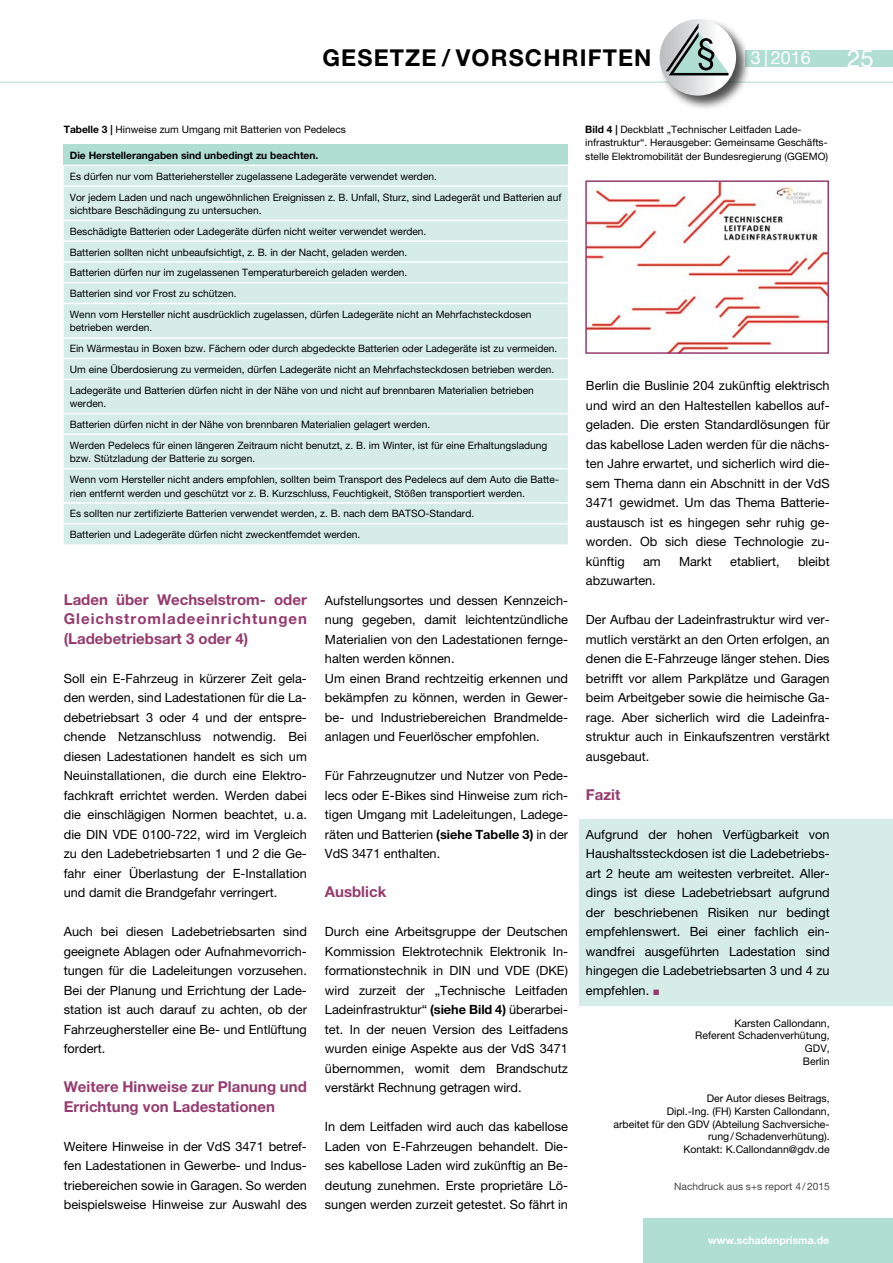
<style>
.page{position:relative;width:893px;height:1263px;background:#fff}
.page>*{position:absolute;margin:0;border:0;box-sizing:border-box;transform-origin:0 0}
.t1{font:24px "Helvetica Neue";color:#fff}
.t2{font:700 23.25px "Helvetica Neue";color:#000}
.t3{font:18px "Helvetica Neue";color:#fff}
.t4{font:700 15px/19.5px "Helvetica Neue";color:#953b6f;text-align:justify}
.t5{font:12.75px/19.5px "Helvetica Neue";color:#000;text-align:justify}
.t6{font:10.5px/12.6px "Helvetica Neue";color:#000;text-align:right}
.t7{font:700 10.5px "Helvetica Neue";color:#fff}
.t8{font:10.2px/20.9px "Helvetica Neue";color:#000}
.t9{font:10.2px "Helvetica Neue";color:#474749}
.s1{font-weight:700}
.s2{font-family:"European Pi Three";color:#953b6f}
</style>
<div class="page">
<div style="left:579px;top:819px;width:314px;height:186px;background:#d6ede7"></div>
<div style="left:745px;top:50px;width:148px;height:16px;background:#b1ded3"></div>
<hr style="left:0;top:82px;width:893px;height:1px;background:#b1ded3">
<div style="left:657px;top:17px;width:94px;height:94px;background:#000;opacity:.7"></div>
<svg style="left:660px;top:19px;width:76px;height:77px"></svg>
<div style="left:644px;top:1219px;width:249px;height:44px;background:#b1ded3"></div>
<svg style="left:765px;top:50px;width:2px;height:16px"></svg>
<svg style="left:666px;top:23px;width:62px;height:52px"></svg>
<div style="left:64px;top:145px;width:504px;height:20px;background:#b1ded3"></div>
<div style="left:64px;top:166px;width:504px;height:378px;background:#d6ede7"></div>
<hr style="left:64px;top:185px;width:504px;height:2px;background:#fff">
<hr style="left:64px;top:220px;width:504px;height:1px;background:#fff">
<hr style="left:64px;top:240px;width:504px;height:2px;background:#fff">
<hr style="left:64px;top:261px;width:504px;height:2px;background:#fff">
<hr style="left:64px;top:282px;width:504px;height:1px;background:#fff">
<hr style="left:64px;top:303px;width:504px;height:1px;background:#fff">
<hr style="left:64px;top:337px;width:504px;height:1px;background:#fff">
<hr style="left:64px;top:358px;width:504px;height:1px;background:#fff">
<hr style="left:64px;top:379px;width:504px;height:1px;background:#fff">
<hr style="left:64px;top:413px;width:504px;height:1px;background:#fff">
<hr style="left:64px;top:434px;width:504px;height:1px;background:#fff">
<hr style="left:64px;top:468px;width:504px;height:1px;background:#fff">
<hr style="left:64px;top:502px;width:504px;height:2px;background:#fff">
<hr style="left:64px;top:523px;width:504px;height:1px;background:#fff">
<img style="left:588px;top:183px;width:238px;height:168px">
<div style="left:585px;top:180px;width:244px;height:174px;border:2px solid #953b6f"></div>
<p class="t2" style="left:322px;top:43px;width:16px">gesetze</p>
<p class="t2" style="left:442px;top:43px;width:136px">/ vorschriften</p>
<p class="t3" style="left:751px;top:47px;width:62px">3 2016</p>
<p class="t1" style="left:847px;top:44px;width:28px">25</p>
<p class="t8" style="left:64px;top:118px;width:284px"><span class="s1">Tabelle 3 |</span> Hinweise zum Umgang mit Batterien von Pedelecs</p>
<p class="t8" style="left:585px;top:122px;width:244px;line-height:13.5px"><span class="s1">Bild 4 |</span> Deckblatt „Technischer Leitfaden Lade&shy;infrastruktur“. Herausgeber: Gemeinsame Geschäfts&shy;stelle Elektromobilität der Bundesregierung (GGEMO)</p>
<p class="t8" style="left:70px;top:145px;width:493px"><span class="s1">Die Herstellerangaben sind unbedingt zu beachten.<br></span>Es dürfen nur vom Batteriehersteller zugelassene Ladegeräte verwendet werden.<br>Vor jedem Laden und nach ungewöhnlichen Ereignissen z. B. Unfall, Sturz, sind Ladegerät und Batterien auf</p>
<p class="t8" style="left:70px;top:200px;width:463px">sichtbare Beschädingung zu untersuchen.<br>Beschädigte Batterien oder Ladegeräte dürfen nicht weiter verwendet werden.<br>Batterien sollten nicht unbeaufsichtigt, z. B. in der Nacht, geladen werden.<br>Batterien dürfen nur im zugelassenen Temperaturbereich geladen werden.<br>Batterien sind vor Frost zu schützen.<br>Wenn vom Hersteller nicht ausdrücklich zugelassen, dürfen Ladegeräte nicht an Mehrfachsteckdosen</p>
<p class="t8" style="left:70px;top:317px;width:489px">betrieben werden.<br>Ein Wärmestau in Boxen bzw. Fächern oder durch abgedeckte Batterien oder Ladegeräte ist zu vermeiden.<br>Um eine Überdosierung zu vermeiden, dürfen Ladegeräte nicht an Mehrfachsteckdosen betrieben werden.<br>Ladegeräte und Batterien dürfen nicht in der Nähe von und nicht auf brennbaren Materialien betrieben</p>
<p class="t8" style="left:70px;top:393px;width:479px">werden.<br>Batterien dürfen nicht in der Nähe von brennbaren Materialien gelagert werden.<br>Werden Pedelecs für einen längeren Zeitraum nicht benutzt, z. B. im Winter, ist für eine Erhaltungsladung</p>
<p class="t8" style="left:70px;top:448px;width:491px">bzw. Stützladung der Batterie zu sorgen.<br>Wenn vom Hersteller nicht anders empfohlen, sollten beim Transport des Pedelecs auf dem Auto die Batte-</p>
<p class="t8" style="left:70px;top:482px;width:457px">rien entfernt werden und geschützt vor z. B. Kurzschluss, Feuchtigkeit, Stößen transportiert werden.<br>Es sollten nur zertifizierte Batterien verwendet werden, z. B. nach dem BATSO-Standard.<br>Batterien und Ladegeräte dürfen nicht zweckentfemdet werden.</p>
<p class="t5" style="left:586px;top:376px;width:245px">Berlin die Buslinie 204 zukünftig elektrisch und wird an den Haltestellen kabellos auf&shy;geladen. Die ersten Standardlösungen für das kabellose Laden werden für die nächs&shy;ten Jahre erwartet, und sicherlich wird die&shy;sem Thema dann ein Abschnitt in der VdS 3471 gewidmet. Um das Thema Batterie&shy;austausch ist es hingegen sehr ruhig ge&shy;worden. Ob sich diese Technologie zu&shy;künftig</p>
<p class="t5" style="left:643px;top:551px;width:19px">am</p>
<p class="t5" style="left:679px;top:551px;width:34px">Markt</p>
<p class="t5" style="left:730px;top:551px;width:51px">etabliert,</p>
<p class="t5" style="left:798px;top:551px;width:33px">bleibt</p>
<p class="t5" style="left:586px;top:570px;width:71px">abzuwarten.</p>
<p class="t5" style="left:586px;top:609px;width:245px">Der Aufbau der Ladeinfrastruktur wird ver&shy;mutlich verstärkt an den Orten erfolgen, an denen die E-Fahrzeuge länger stehen. Dies betrifft vor allem Parkplätze und Garagen beim Arbeitgeber sowie die heimische Ga&shy;rage. Aber sicherlich wird die Ladeinfra&shy;struktur auch in Einkaufszentren verstärkt ausgebaut.</p>
<p class="t4" style="left:586px;top:784px;width:36px">Fazit</p>
<p class="t5" style="left:586px;top:824px;width:245px">Aufgrund der hohen Verfügbarkeit von Haushaltssteckdosen ist die Ladebetriebs&shy;art 2 heute am weitesten verbreitet. Aller&shy;dings ist diese Ladebetriebsart aufgrund der beschriebenen Risiken nur bedingt empfehlenswert. Bei einer fachlich ein&shy;wandfrei ausgeführten Ladestation sind hingegen die Ladebetriebsarten 3 und 4 zu empfehlen. <span class="s2">J</span></p>
<p class="t6" style="left:695px;top:1016px;width:136px">Karsten Callondann,<br>Referent Schadenverhütung,<br>GDV,<br>Berlin</p>
<p class="t6" style="left:613px;top:1092px;width:218px">Der Autor dieses Beitrags,<br>Dipl.-Ing. (FH) Karsten Callondann,<br>arbeitet für den GDV (Abteilung Sachversiche&shy;rung/Schadenverhütung).<br>Kontakt: K.Callondann@gdv.de</p>
<p class="t4" style="left:64px;top:589px;width:245px">Laden über Wechselstrom- oder Gleichstromladeeinrichtungen (Ladebetriebsart 3 oder 4)</p>
<p class="t5" style="left:64px;top:668px;width:245px">Soll ein E-Fahrzeug in kürzerer Zeit gela&shy;den werden, sind Ladestationen für die La&shy;debetriebsart 3 oder 4 und der entspre&shy;chende Netzanschluss notwendig. Bei diesen Ladestationen handelt es sich um Neuinstallationen, die durch eine Elektro&shy;fachkraft errichtet werden. Werden dabei die einschlägigen Normen beachtet, u.a. die DIN VDE 0100-722, wird im Vergleich zu den Ladebetriebsarten 1 und 2 die Ge&shy;fahr einer Überlastung der E-Installation und damit die Brandgefahr verringert.</p>
<p class="t5" style="left:64px;top:921px;width:245px">Auch bei diesen Ladebetriebsarten sind geeignete Ablagen oder Aufnahmevorrich&shy;tungen für die Ladeleitungen vorzusehen.<br>Bei der Planung und Errichtung der Lade&shy;station ist auch darauf zu achten, ob der Fahrzeughersteller eine Be- und Entlüftung fordert.</p>
<p class="t4" style="left:64px;top:1077px;width:245px">Weitere Hinweise zur Planung und<br>Errichtung von Ladestationen</p>
<p class="t5" style="left:64px;top:1136px;width:245px">Weitere Hinweise in der VdS 3471 betref&shy;fen Ladestationen in Gewerbe- und Indus&shy;triebereichen sowie in Garagen. So werden beispielsweise Hinweise zur Auswahl des</p>
<p class="t5" style="left:325px;top:590px;width:245px;text-align:left">Aufstellungsortes und dessen Kennzeich&shy;nung gegeben, damit leichtentzündliche Materialien von den Ladestationen fernge&shy;halten werden können.<br>Um einen Brand rechtzeitig erkennen und bekämpfen zu können, werden in Gewer&shy;be- und Industriebereichen Brandmelde&shy;anlagen und Feuerlöscher empfohlen.</p>
<p class="t5" style="left:325px;top:765px;width:245px">Für Fahrzeugnutzer und Nutzer von Pede&shy;lecs oder E-Bikes sind Hinweise zum rich&shy;tigen Umgang mit Ladeleitungen, Ladege&shy;räten und Batterien <span class="s1">(siehe Tabelle 3)</span> in der VdS 3471 enthalten.</p>
<p class="t4" style="left:325px;top:882px;width:63px">Ausblick</p>
<p class="t5" style="left:325px;top:922px;width:245px">Durch eine Arbeitsgruppe der Deutschen Kommission Elektrotechnik Elektronik In&shy;formationstechnik in DIN und VDE (DKE) wird zurzeit der „Technische Leitfaden Ladeinfrastruktur“ <span class="s1">(siehe Bild 4)</span> überarbei&shy;tet. In der neuen Version des Leitfadens wurden einige Aspekte aus der VdS 3471 übernommen, womit dem Brandschutz verstärkt Rechnung getragen wird.</p>
<p class="t5" style="left:325px;top:1116px;width:245px">In dem Leitfaden wird auch das kabellose Laden von E-Fahrzeugen behandelt. Die&shy;ses kabellose Laden wird zukünftig an Be&shy;deutung zunehmen. Erste proprietäre Lö&shy;sungen werden zurzeit getestet. So fährt in</p>
<p class="t9" style="left:674px;top:1180px;width:157px">Nachdruck aus s+s report 4/2015</p>
<p class="t7" style="left:708px;top:1233px;width:122px">www.schadenprisma.de</p>
</div>
